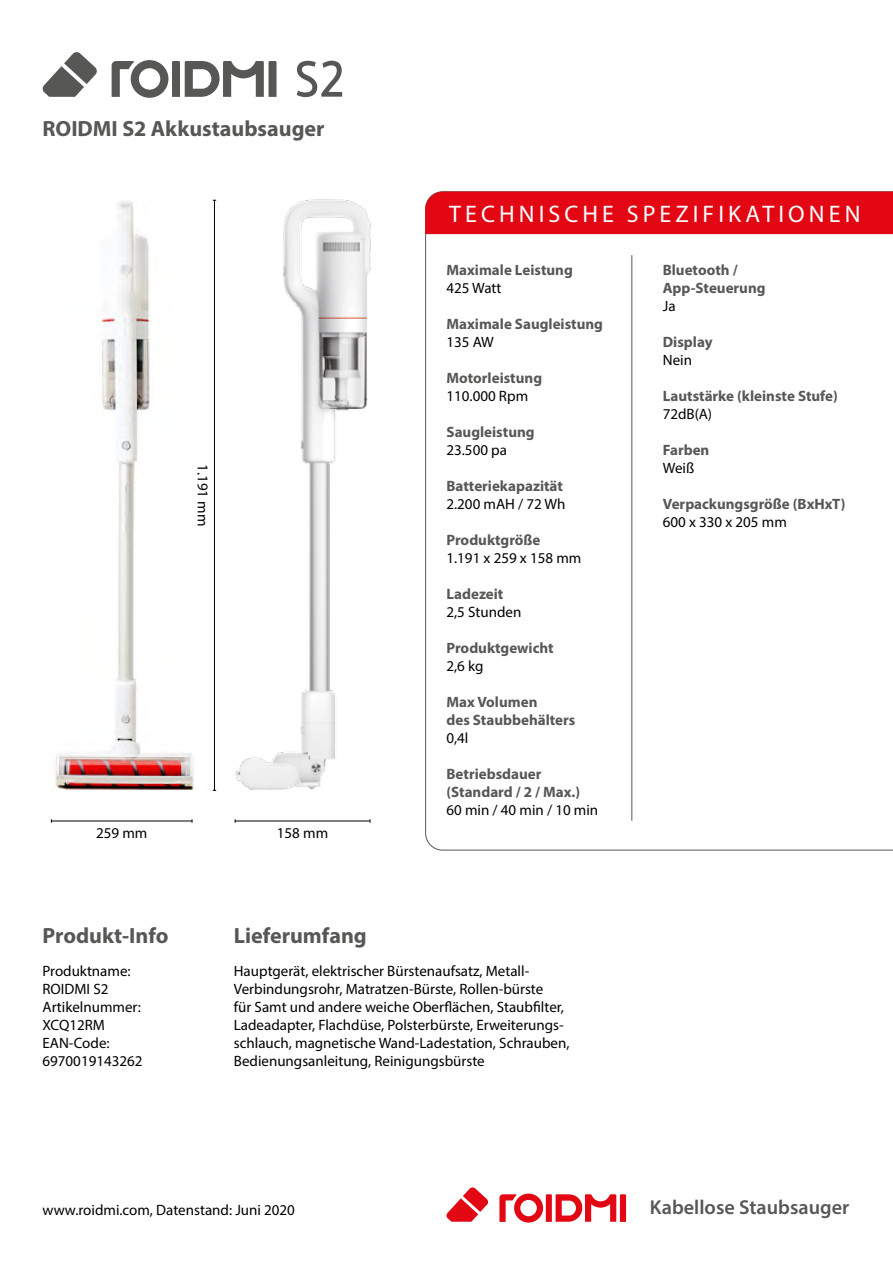
<style>
.page{position:relative;width:893px;height:1263px;background:#fff}
.page>*{position:absolute;margin:0;border:0;box-sizing:border-box;transform-origin:0 0}
.t1{font:24px "Myriad Pro";letter-spacing:.17em;color:#fff}
.t2{font:700 22.05px "Myriad Pro";color:#575756}
.t3{font:20.25px "Myriad Variable Concept";letter-spacing:.185em;color:#575756}
.t4{font:15px/18px "Myriad Pro";color:#000}
.t5{font:700 15px/18px "Myriad Pro";color:#575756}
</style>
<div class="page">
<svg style="left:425px;top:191px;width:468px;height:659px"></svg>
<hr style="left:631px;top:255px;width:1px;height:566px;background:#575756">
<hr style="left:214px;top:200px;width:1px;height:590px;background:#000">
<div style="left:425px;top:192px;width:468px;height:42px;background:#e30613"></div>
<hr style="left:51px;top:821px;width:141px;height:1px;background:#000">
<hr style="left:235px;top:821px;width:135px;height:1px;background:#000">
<img style="left:55px;top:201px;width:139px;height:590px">
<img style="left:235px;top:199px;width:136px;height:591px">
<svg style="left:42px;top:52px;width:55px;height:45px"></svg>
<svg style="left:112px;top:60px;width:165px;height:38px"></svg>
<svg style="left:297px;top:61px;width:45px;height:36px"></svg>
<svg style="left:446px;top:1187px;width:42px;height:35px"></svg>
<svg style="left:499px;top:1193px;width:127px;height:29px"></svg>
<h2 class="t2" style="left:43px;top:114px;width:284px">ROIDMI S2 Akkustaubsauger</h2>
<p class="t4" style="left:212px;top:464px;width:64px;rotate:90deg">1.191 mm</p>
<p class="t4" style="left:96px;top:823px;width:53px">259 mm</p>
<p class="t4" style="left:277px;top:823px;width:53px">158 mm</p>
<h2 class="t2" style="left:43px;top:921px;width:128px">Produkt-Info</h2>
<h2 class="t2" style="left:234px;top:921px;width:135px">Lieferumfang</h2>
<h1 class="t1" style="left:449px;top:199px;width:413px">TECHNISCHE SPEZIFIKATIONEN</h1>
<p class="t5" style="left:446px;top:260px;width:128px">Maximale Leistung</p>
<p class="t4" style="left:446px;top:279px;width:57px">425 Watt</p>
<p class="t5" style="left:446px;top:314px;width:158px">Maximale Saugleistung</p>
<p class="t4" style="left:446px;top:333px;width:49px">135 AW</p>
<p class="t5" style="left:446px;top:368px;width:97px">Motorleistung</p>
<p class="t4" style="left:446px;top:387px;width:83px">110.000 Rpm</p>
<p class="t5" style="left:446px;top:422px;width:90px">Saugleistung</p>
<p class="t4" style="left:446px;top:441px;width:62px">23.500 pa</p>
<p class="t5" style="left:446px;top:476px;width:118px">Batteriekapazität</p>
<p class="t4" style="left:446px;top:495px;width:121px">2.200 mAH / 72 Wh</p>
<p class="t5" style="left:446px;top:530px;width:96px">Produktgröße</p>
<p class="t4" style="left:446px;top:549px;width:136px">1.191 x 259 x 158 mm</p>
<p class="t5" style="left:446px;top:584px;width:58px">Ladezeit</p>
<p class="t4" style="left:446px;top:603px;width:76px">2,5 Stunden</p>
<p class="t5" style="left:446px;top:638px;width:109px">Produktgewicht</p>
<p class="t4" style="left:446px;top:657px;width:39px">2,6 kg</p>
<p class="t5" style="left:446px;top:692px;width:130px">Max Volumen<br>des Staubbehälters</p>
<p class="t4" style="left:446px;top:729px;width:24px">0,4l</p>
<p class="t5" style="left:446px;top:764px;width:135px">Betriebsdauer (Standard / 2 / Max.)</p>
<p class="t4" style="left:446px;top:801px;width:153px">60 min / 40 min / 10 min</p>
<p class="t5" style="left:663px;top:260px;width:104px">Bluetooth /<br>App-Steuerung</p>
<p class="t4" style="left:663px;top:297px;width:14px">Ja</p>
<p class="t5" style="left:663px;top:332px;width:51px">Display</p>
<p class="t4" style="left:663px;top:351px;width:31px">Nein</p>
<p class="t5" style="left:663px;top:386px;width:177px">Lautstärke (kleinste Stufe)</p>
<p class="t4" style="left:663px;top:405px;width:51px">72dB(A)</p>
<p class="t5" style="left:663px;top:440px;width:48px">Farben</p>
<p class="t4" style="left:663px;top:459px;width:33px">Weiß</p>
<p class="t5" style="left:663px;top:494px;width:184px">Verpackungsgröße (BxHxT)</p>
<p class="t4" style="left:663px;top:513px;width:126px">600 x 330 x 205 mm</p>
<p class="t4" style="left:43px;top:962px;width:102px">Produktname:<br>ROIDMI S2<br>Artikelnummer:<br>XCQ12RM<br>EAN-Code:<br>6970019143262</p>
<p class="t4" style="left:234px;top:962px;width:337px">Hauptgerät, elektrischer Bürstenaufsatz, Metall-Verbindungsrohr, Matratzen-Bürste, Rollen-bürste<br>für Samt und andere weiche Oberflächen, Staubfilter, Ladeadapter, Flachdüse, Polsterbürste, Erweiterungs&shy;schlauch, magnetische Wand-Ladestation, Schrauben, Bedienungsanleitung, Reinigungsbürste</p>
<p class="t4" style="left:43px;top:1200px;width:254px">www.roidmi.com, Datenstand: Juni 2020</p>
<h3 class="t3" style="left:650px;top:1195px;width:198px">Kabellose Staubsauger</h3>
</div>
